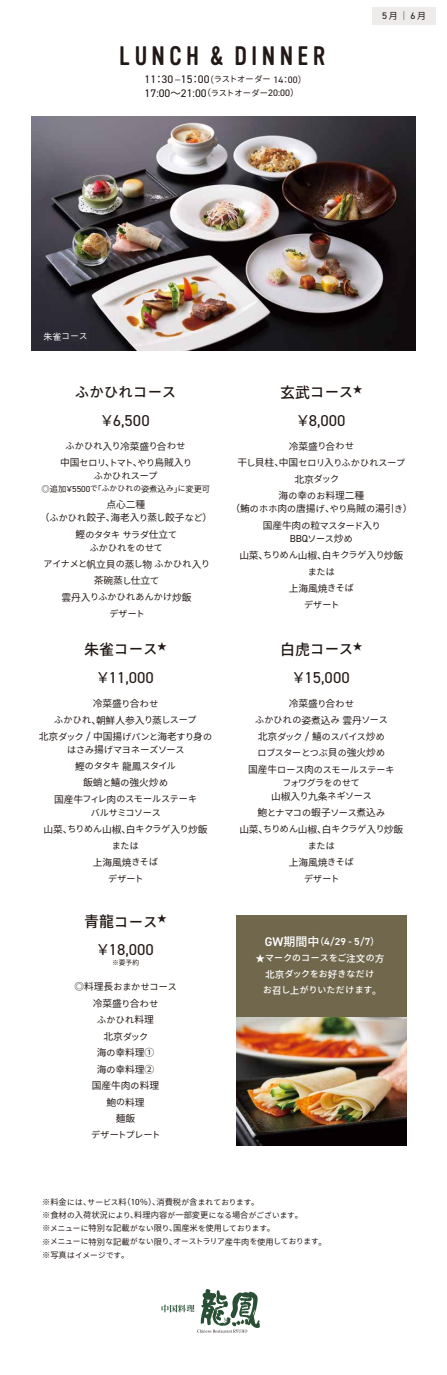
<style>
.page{position:relative;width:447px;height:1375px;background:#fff}
.page>*{position:absolute;margin:0;border:0;box-sizing:border-box;transform-origin:0 0}
.t1{font:26.25px "Vinyl";letter-spacing:.1em;color:#221815}
.t2{font:15.75px "DIN2014";color:#221815;scale:1.06 1}
.t3{font:500 13.8px "Source Han Sans JP";letter-spacing:.05em;color:#221815}
.t4{font:11.02px/13.8px "DIN2014";color:#221815;scale:1.06 1}
.t5{font:600 10.05px "DIN2014";color:#fff;scale:1.06 1}
.t6{font:9.75px/16.5px "Source Han Sans JP";letter-spacing:-.01em;color:#221815;text-align:center}
.t7{font:9px/16.5px "Source Han Sans JP";letter-spacing:-.005em;color:#221815;text-align:center}
.t8{font:9px "Source Han Sans JP";letter-spacing:-.03em;color:#221815}
.t9{font:9px/13.3px "Source Han Sans JP";letter-spacing:-.04em;color:#221815;text-align:center}
.t10{font:9px/13.3px "Source Han Sans JP";letter-spacing:-.025em;color:#221815;text-align:center}
.t11{font:9px/16.5px "Source Han Sans JP";letter-spacing:.03em;color:#221815;text-align:center}
.t12{font:9px "Source Han Sans JP";letter-spacing:.02em;color:#221815}
.t13{font:500 8.85px/16px "Source Han Sans JP";letter-spacing:.02em;color:#fff;text-align:center}
.t14{font:8.32px "Source Han Sans JP";letter-spacing:-.01em;color:#221815}
.t15{font:8.25px/13.3px "Source Han Sans JP";color:#221815}
.t16{font:8.25px "Source Han Sans JP";color:#fff}
.t17{font:7.57px/13.3px "Source Han Sans JP";letter-spacing:.005em;color:#221815}
.t18{font:6.75px "Source Han Sans JP";color:#221815}
.s1{font-family:"Source Han Sans JP";font-size:10.5px}
.s2{font-family:"Koz Go Pr 6 N";font-size:10.5px}
.s3{font-family:"Source Han Sans JP";font-size:8.93px}
.s4{font-family:"Source Han Sans JP";font-size:8.18px}
.s5{font-size:9.38px}
.s6{font-family:"DIN2014";font-size:9.45px}
.s7{font-size:9px}
.s8{font-family:"Source Han Sans JP";font-size:15px}
.s9{font-size:15px}
.s10{font-size:9.75px}
.s11{font-family:"DIN2014";font-size:8.7px}
.s12{font-size:7.65px}
.s13{font-family:"DIN2014";font-size:10.2px}
.s14{font-size:12.6px}
.s15{font-family:"Source Han Sans JP";font-weight:500;font-size:12px}
.s16{font-family:"Source Han Sans JP";font-weight:500;font-size:9.6px}
.s17{font-size:9.6px}
.s18{font-size:7.57px}
.s19{font-size:8.25px}
</style>
<div class="page">
<svg style="left:161px;top:1289px;width:99px;height:43px"></svg>
<img style="left:32px;top:116px;width:383px;height:234px">
<div style="left:236px;top:915px;width:170px;height:230px;background:#71674d"></div>
<img style="left:236px;top:1017px;width:170px;height:128px">
<div style="left:371px;top:7px;width:64px;height:18px;background:#edeceb"></div>
<h1 class="t1" style="left:118px;top:41px;width:209px">LUNCH &amp; DINNER</h1>
<p class="t4" style="left:144px;top:72px;width:154px">11<span class="s1">：</span>30 <span class="s2">‒</span>15<span class="s1">：</span>00<span class="s3">（</span><span class="s4">ラストオーダー</span> <span class="s5">14</span><span class="s3">：</span><span class="s5">00</span><span class="s3">）<br></span>17:00<span class="s1">～</span>21:00<span class="s3">（</span><span class="s4">ラストオーダー</span><span class="s5">20:00</span><span class="s3">）</span></p>
<p class="t7" style="left:382px;top:8px;width:46px"><span class="s6">5</span>月｜<span class="s6">6</span>月</p>
<p class="t16" style="left:44px;top:331px;width:45px"><span class="s7">朱雀</span>コース</p>
<h3 class="t3" style="left:75px;top:384px;width:102px">ふかひれコース</h3>
<h2 class="t2" style="left:100px;top:410px;width:49px"><span class="s8">￥</span>6,500</h2>
<h3 class="t3" style="left:280px;top:384px;width:84px"><span class="s9">玄武</span>コース<sup>★</sup></h3>
<h2 class="t2" style="left:295px;top:410px;width:49px"><span class="s8">￥</span>8,000</h2>
<p class="t7" style="left:60px;top:438px;width:133px">ふかひれ<span class="s10">入</span>り<span class="s10">冷菜盛</span>り<span class="s10">合</span>わせ<span class="s10">中国</span>セロリ<span class="s10">、</span>トマト<span class="s10">、</span>やり<span class="s10">烏賊入</span>り</p>
<p class="t12" style="left:94px;top:470px;width:65px">ふかひれスープ</p>
<p class="t14" style="left:42px;top:484px;width:170px">◎追加￥<span class="s11">5500</span><span class="s12">で</span>「<span class="s12">ふかひれの</span>姿煮込<span class="s12">み</span>」<span class="s12">に</span>変更可</p>
<p class="t6" style="left:40px;top:498px;width:174px;line-height:13.3px">点心二種<br>（<span class="s7">ふかひれ</span>餃子、海老入<span class="s7">り</span>蒸<span class="s7">し</span>餃子<span class="s7">など</span>）</p>
<p class="t7" style="left:75px;top:528px;width:103px;line-height:13.3px"><span class="s10">鰹</span>のタタキサラダ<span class="s10">仕立</span>てふかひれをのせて</p>
<p class="t7" style="left:44px;top:556px;width:168px">アイナメと<span class="s10">帆立貝</span>の<span class="s10">蒸</span>し<span class="s10">物</span>ふかひれ<span class="s10">入</span>り</p>
<p class="t6" style="left:94px;top:572px;width:67px">茶碗蒸<span class="s7">し</span>仕立<span class="s7">て</span></p>
<p class="t11" style="left:62px;top:589px;width:131px"><span class="s10">雲丹入</span>りふかひれあんかけ<span class="s10">炒飯</span>デザート</p>
<h3 class="t3" style="left:84px;top:641px;width:84px"><span class="s9">朱雀</span>コース<sup>★</sup></h3>
<h2 class="t2" style="left:95px;top:667px;width:57px"><span class="s8">￥</span>11,000</h2>
<p class="t6" style="left:93px;top:695px;width:67px">冷菜盛<span class="s7">り</span>合<span class="s7">わせ</span></p>
<p class="t7" style="left:39px;top:711px;width:174px">ふかひれ<span class="s10">、朝鮮人参入</span>り<span class="s10">蒸</span>しスープ<br><span class="s10">北京</span>ダック <span class="s13">/</span> <span class="s10">中国揚</span>げパンと<span class="s10">海老</span>すり<span class="s10">身</span>の</p>
<p class="t7" style="left:67px;top:741px;width:119px">はさみ<span class="s10">揚</span>げマヨネーズソース<span class="s10">鰹</span>のタタキ<span class="s10">龍鳳</span>スタイル</p>
<p class="t6" style="left:83px;top:774px;width:86px">飯蛸<span class="s7">と</span>鱚<span class="s7">の</span>強火炒<span class="s7">め</span></p>
<p class="t7" style="left:54px;top:792px;width:144px;line-height:13.3px"><span class="s10">国産牛</span>フィレ<span class="s10">肉</span>のスモールステーキバルサミコソース</p>
<p class="t6" style="left:43px;top:820px;width:165px">山菜、<span class="s7">ちりめん</span>山椒、白<span class="s7">キクラゲ</span>入<span class="s7">り</span>炒飯</p>
<p class="t7" style="left:112px;top:837px;width:29px">または</p>
<p class="t6" style="left:93px;top:853px;width:67px">上海風焼<span class="s7">きそば</span></p>
<p class="t7" style="left:108px;top:870px;width:37px">デザート</p>
<h3 class="t3" style="left:84px;top:913px;width:84px"><span class="s9">青龍</span>コース<sup>★</sup></h3>
<h2 class="t2" style="left:95px;top:939px;width:57px"><span class="s8">￥</span>18,000</h2>
<p class="t18" style="left:112px;top:958px;width:28px">※要予約</p>
<p class="t7" style="left:74px;top:978px;width:104px"><span class="s10">◎料理長</span>おまかせコース</p>
<p class="t6" style="left:93px;top:995px;width:67px">冷菜盛<span class="s7">り</span>合<span class="s7">わせ</span></p>
<p class="t7" style="left:97px;top:1011px;width:58px">ふかひれ<span class="s10">料理北京</span>ダック</p>
<p class="t6" style="left:92px;top:1044px;width:69px">海<span class="s7">の</span>幸料理➀海<span class="s7">の</span>幸料理➁国産牛肉<span class="s7">の</span>料理鮑<span class="s7">の</span>料理<br>麺飯</p>
<p class="t8" style="left:91px;top:1129px;width:70px">デザートプレート</p>
<p class="t6" style="left:288px;top:438px;width:67px">冷菜盛<span class="s7">り</span>合<span class="s7">わせ</span></p>
<p class="t7" style="left:294px;top:454px;width:112px;text-align:left;text-indent:-57px"><span class="s10">干</span>し<span class="s10">貝柱、中国</span>セロリ<span class="s10">入</span>りふかひれスープ<span class="s10">北京</span>ダック</p>
<p class="t6" style="left:230px;top:489px;width:183px;line-height:13.3px">海<span class="s7">の</span>幸<span class="s7">のお</span>料理二種<br>（鮪<span class="s7">のホホ</span>肉<span class="s7">の</span>唐揚<span class="s7">げ</span>、<span class="s7">やり</span>烏賊<span class="s7">の</span>湯引<span class="s7">き</span>）</p>
<p class="t9" style="left:262px;top:518px;width:119px"><span class="s10">国産牛肉</span>の<span class="s10">粒</span>マスタード<span class="s10">入</span>り<br><span class="s13">BBQ</span>ソース<span class="s10">炒</span>め</p>
<p class="t6" style="left:239px;top:547px;width:165px">山菜、<span class="s7">ちりめん</span>山椒、白<span class="s7">キクラゲ</span>入<span class="s7">り</span>炒飯</p>
<p class="t7" style="left:307px;top:563px;width:29px">または</p>
<p class="t6" style="left:288px;top:580px;width:67px">上海風焼<span class="s7">きそば</span></p>
<p class="t7" style="left:304px;top:596px;width:37px">デザート</p>
<h3 class="t3" style="left:280px;top:641px;width:84px"><span class="s9">白虎</span>コース<sup>★</sup></h3>
<h2 class="t2" style="left:291px;top:667px;width:57px"><span class="s8">￥</span>15,000</h2>
<p class="t6" style="left:288px;top:695px;width:67px">冷菜盛<span class="s7">り</span>合<span class="s7">わせ</span></p>
<p class="t7" style="left:248px;top:711px;width:148px">ふかひれの<span class="s10">姿煮込</span>み<span class="s10">雲丹</span>ソース<br><span class="s10">北京</span>ダック <span class="s13">/</span> <span class="s10">鱚</span>のスパイス<span class="s10">炒</span>め<br>ロブスターとつぶ<span class="s10">貝</span>の<span class="s10">強火炒</span>め<br><span class="s10">国産牛</span>ロース<span class="s10">肉</span>のスモールステーキ</p>
<p class="t10" style="left:271px;top:776px;width:102px">フォワグラをのせて<br><span class="s10">山椒入</span>り<span class="s10">九条</span>ネギソース</p>
<p class="t8" style="left:257px;top:807px;width:129px"><span class="s10">鮑</span>とナマコの<span class="s10">蝦子</span>ソース<span class="s10">煮込</span>み</p>
<p class="t6" style="left:239px;top:820px;width:165px">山菜、<span class="s7">ちりめん</span>山椒、白<span class="s7">キクラゲ</span>入<span class="s7">り</span>炒飯</p>
<p class="t7" style="left:307px;top:837px;width:29px">または</p>
<p class="t6" style="left:288px;top:853px;width:67px">上海風焼<span class="s7">きそば</span></p>
<p class="t7" style="left:304px;top:870px;width:37px">デザート</p>
<p class="t5" style="left:265px;top:934px;width:110px"><span class="s14">GW</span><span class="s15">期間中</span><span class="s16">（</span>4/29 - 5/7<span class="s16">）</span></p>
<p class="t13" style="left:255px;top:950px;width:130px"><span class="s17">★</span>マークのコースをご<span class="s17">注文</span>の<span class="s17">方北京</span>ダックをお<span class="s17">好</span>きなだけ<br>お<span class="s17">召</span>し<span class="s17">上</span>がりいただけます<span class="s17">。</span></p>
<p class="t15" style="left:42px;top:1195px;width:262px">※料金<span class="s18">には</span>、<span class="s18">サービス</span>料（<span class="s11">10</span>％）、消費税<span class="s18">が</span>含<span class="s18">まれております</span>。<br>※食材<span class="s18">の</span>入荷状況<span class="s18">により</span>、料理内容<span class="s18">が</span>一部変更<span class="s18">になる</span>場合<span class="s18">がございます</span>。</p>
<p class="t17" style="left:42px;top:1221px;width:286px"><span class="s19">※</span>メニューに<span class="s19">特別</span>な<span class="s19">記載</span>がない<span class="s19">限</span>り<span class="s19">、国産米</span>を<span class="s19">使用</span>しております<span class="s19">。<br>※</span>メニューに<span class="s19">特別</span>な<span class="s19">記載</span>がない<span class="s19">限</span>り<span class="s19">、</span>オーストラリア<span class="s19">産牛肉</span>を<span class="s19">使用</span>しております<span class="s19">。※写真</span>はイメージです<span class="s19">。</span></p>
</div>
